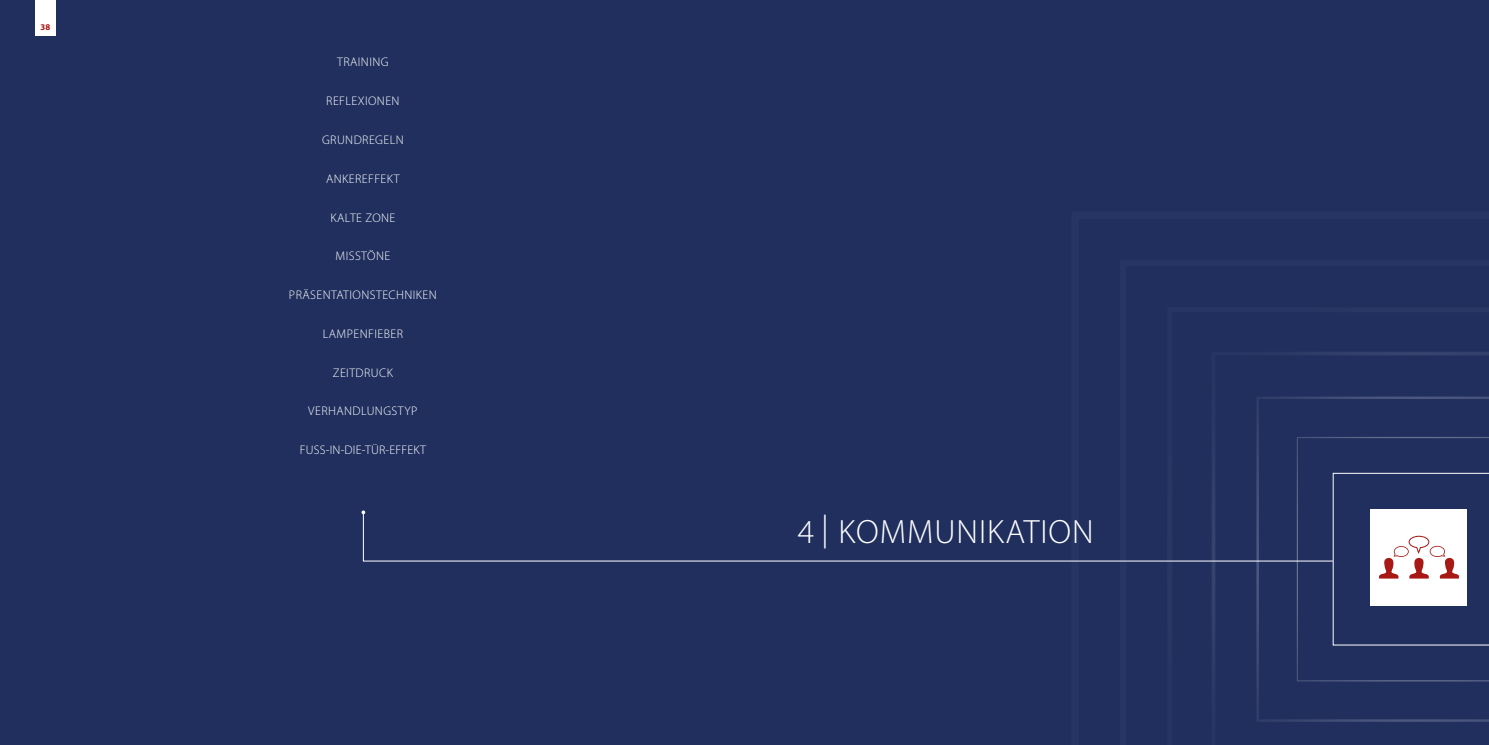
<style>
.page{position:relative;width:1489px;height:745px;background:#fff}
.page>*{position:absolute;margin:0;border:0;box-sizing:border-box;transform-origin:0 0}
.t1{font:300 33.75px "Myriad Pro";letter-spacing:.03em;color:#fff}
.t2{font:300 12.5px "Myriad Pro";letter-spacing:.035em;color:#fff}
.t3{font:300 12.5px "Myriad Pro";letter-spacing:.015em;color:#fff}
.t4{font:700 8.75px "Myriad Pro";color:#a81815}
</style>
<div class="page">
<div style="left:0;top:0;width:1488px;height:744px;background:#202f5e"></div>
<svg style="left:1211px;top:352px;width:277px;height:370px"></svg>
<svg style="left:1256px;top:396px;width:232px;height:325px"></svg>
<svg style="left:1296px;top:436px;width:192px;height:245px"></svg>
<svg style="left:362px;top:511px;width:970px;height:50px"></svg>
<svg style="left:361px;top:510px;width:4px;height:4px"></svg>
<div style="left:35px;top:0;width:20px;height:35px;background:#fff"></div>
<svg style="left:1332px;top:472px;width:156px;height:173px"></svg>
<p class="t4" style="left:41px;top:22px;width:11px">38</p>
<p class="t2" style="left:337px;top:55px;width:53px">TRAINING</p>
<p class="t2" style="left:326px;top:94px;width:75px">REFLEXIONEN</p>
<p class="t2" style="left:322px;top:133px;width:83px">GRUNDREGELN</p>
<p class="t2" style="left:326px;top:171px;width:75px">ANKEREFFEKT</p>
<p class="t2" style="left:330px;top:210px;width:66px">KALTE ZONE</p>
<p class="t2" style="left:335px;top:249px;width:56px">MISSTÖNE</p>
<p class="t2" style="left:289px;top:288px;width:149px">PRÄSENTATIONSTECHNIKEN</p>
<p class="t2" style="left:323px;top:326px;width:82px">LAMPENFIEBER</p>
<p class="t2" style="left:333px;top:365px;width:62px">ZEITDRUCK</p>
<p class="t2" style="left:308px;top:404px;width:111px">VERHANDLUNGSTYP</p>
<p class="t3" style="left:300px;top:443px;width:128px">FUSS-IN-DIE-TÜR-EFFEKT</p>
<h1 class="t1" style="left:797px;top:513px;width:297px">4 | KOMMUNIKATION</h1>
</div>
